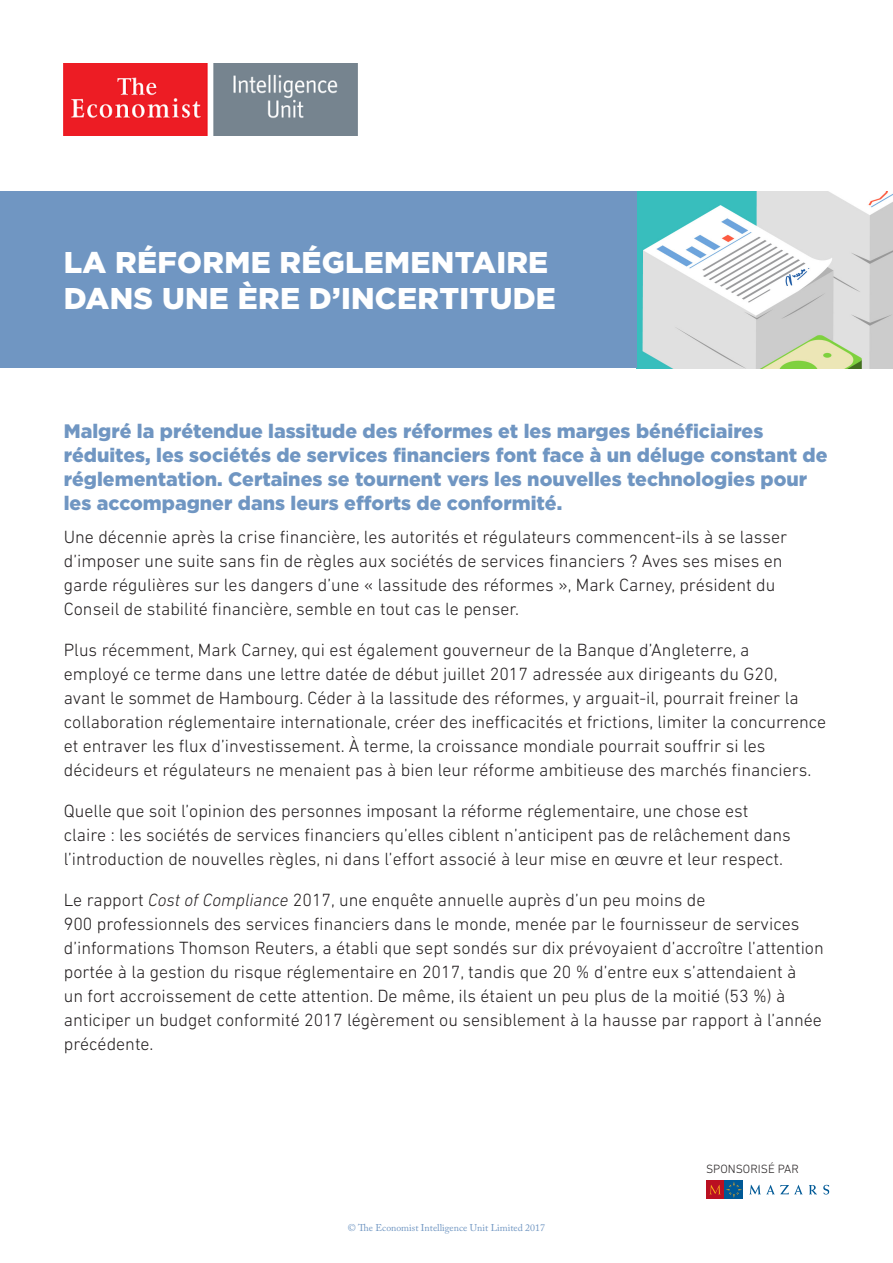
<style>
.page{position:relative;width:893px;height:1263px;background:#fff}
.page>*{position:absolute;margin:0;border:0;box-sizing:border-box;transform-origin:0 0}
.t1{font:900 30px/36px "Gotham";letter-spacing:.01em;color:#fff}
.Titre{font:900 19.5px/24px "Gotham";color:#7096c2}
.txt_courant{font:300 18px/24px "DIN Next LT Pro";color:#231f20}
.t2{font:300 12.15px "DIN Next LT Pro";color:#231f20}
.t3{font:9.9px "Adobe Caslon Pro";color:#7096c2}
.s1{font-style:italic}
</style>
<div class="page">
<img style="left:64px;top:64px;width:293px;height:72px">
<div style="left:0;top:192px;width:637px;height:176px;background:#7096c2"></div>
<img style="left:637px;top:192px;width:256px;height:176px">
<div style="left:706px;top:1180px;width:19px;height:19px;background:#ba1021"></div>
<div style="left:725px;top:1180px;width:18px;height:19px;background:#005996"></div>
<svg style="left:823px;top:1185px;width:6px;height:9px"></svg>
<svg style="left:749px;top:1185px;width:54px;height:9px"></svg>
<svg style="left:809px;top:1185px;width:8px;height:9px"></svg>
<svg style="left:709px;top:1181px;width:33px;height:17px"></svg>
<p class="t1" style="left:64px;top:243px;width:494px">LA RÉFORME RÉGLEMENTAIRE<br>DANS UNE ÈRE D’INCERTITUDE</p>
<p class="Titre" style="left:64px;top:419px;width:765px">Malgré la prétendue lassitude des réformes et les marges bénéficiaires réduites, les sociétés de services financiers font face à un déluge constant de réglementation. Certaines se tournent vers les nouvelles technologies pour les accompagner dans leurs efforts de conformité.</p>
<p class="txt_courant" style="left:64px;top:524px;width:725px">Une décennie après la crise financière, les autorités et régulateurs commencent-ils à se lasser d’imposer une suite sans fin de règles aux sociétés de services financiers ? Aves ses mises en garde régulières sur les dangers d’une « lassitude des réformes », Mark Carney, président du Conseil de stabilité financière, semble en tout cas le penser.</p>
<p class="txt_courant" style="left:64px;top:637px;width:764px">Plus récemment, Mark Carney, qui est également gouverneur de la Banque d’Angleterre, a<br>employé ce terme dans une lettre datée de début juillet 2017 adressée aux dirigeants du G20,<br>avant le sommet de Hambourg. Céder à la lassitude des réformes, y arguait-il, pourrait freiner la collaboration réglementaire internationale, créer des inefficacités et frictions, limiter la concurrence et entraver les flux d’investissement. À terme, la croissance mondiale pourrait souffrir si les décideurs et régulateurs ne menaient pas à bien leur réforme ambitieuse des marchés financiers.</p>
<p class="txt_courant" style="left:64px;top:798px;width:729px">Quelle que soit l’opinion des personnes imposant la réforme réglementaire, une chose est claire : les sociétés de services financiers qu’elles ciblent n’anticipent pas de relâchement dans l’introduction de nouvelles règles, ni dans l’effort associé à leur mise en œuvre et leur respect.</p>
<p class="txt_courant" style="left:64px;top:887px;width:762px">Le rapport <span class="s1">Cost of Compliance</span> 2017, une enquête annuelle auprès d’un peu moins de<br>900 professionnels des services financiers dans le monde, menée par le fournisseur de services d’informations Thomson Reuters, a établi que sept sondés sur dix prévoyaient d’accroître l’attention portée à la gestion du risque réglementaire en 2017, tandis que 20 % d’entre eux s’attendaient à<br>un fort accroissement de cette attention. De même, ils étaient un peu plus de la moitié (53 %) à anticiper un budget conformité 2017 légèrement ou sensiblement à la hausse par rapport à l’année précédente.</p>
<p class="t3" style="left:348px;top:1222px;width:199px">© The Economist Intelligence Unit Limited 2017</p>
<p class="t2" style="left:706px;top:1161px;width:94px">SPONSORISÉ PAR</p>
</div>
